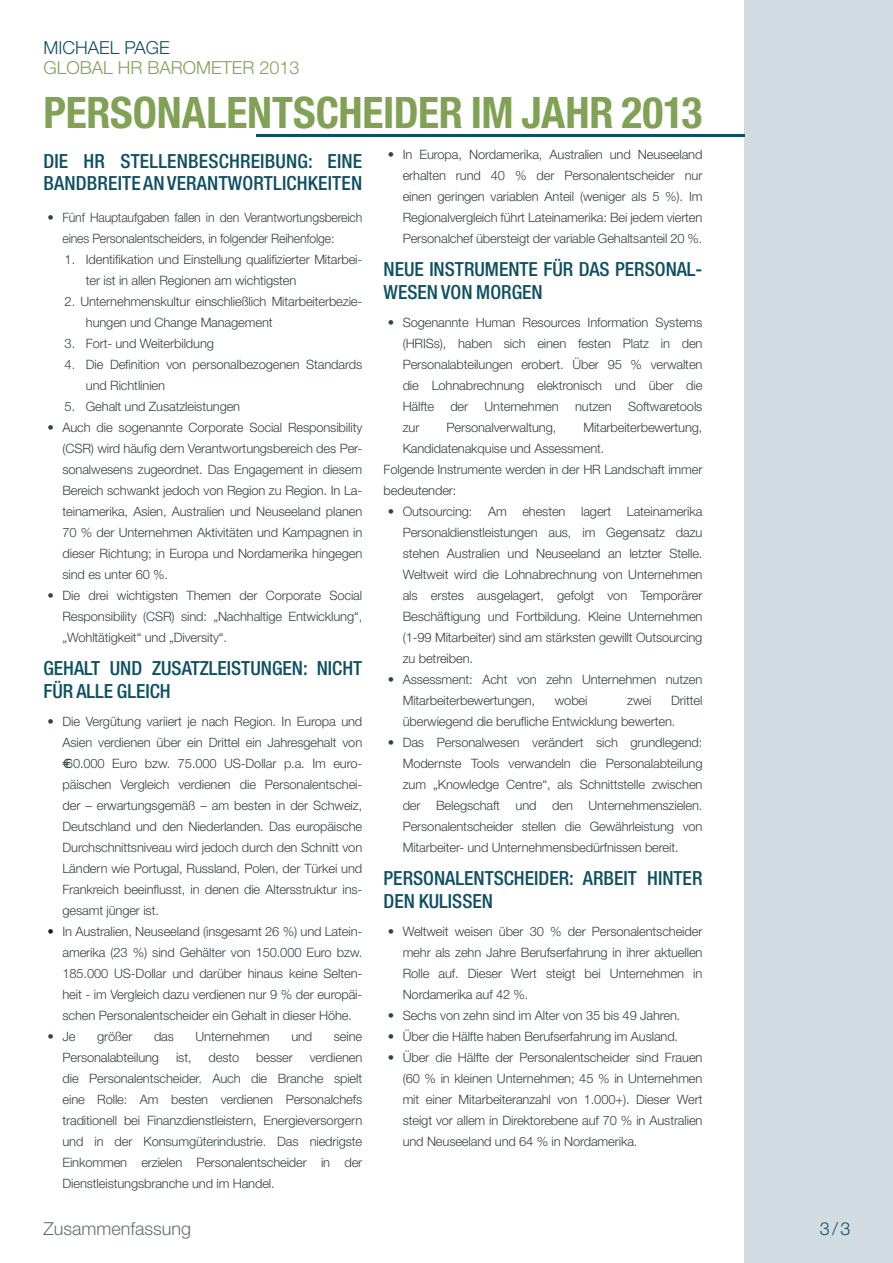
<style>
.page{position:relative;width:893px;height:1263px;background:#fff}
.page>*{position:absolute;margin:0;border:0;box-sizing:border-box;transform-origin:0 0}
.t1{font:700 condensed 43.5px "Helvetica Neue";letter-spacing:-.005em;color:#81a155}
.t2{font:500 condensed 19.5px/22.5px "Helvetica Neue";color:#0e5062}
.t3{font:300 18px "Helvetica Neue";color:#81a155}
.t4{font:300 18px "Helvetica Neue";color:#667072}
.t5{font:300 18px "Helvetica Neue";color:#0e5062}
.t6{font:300 12.9px/21px "Helvetica Neue";letter-spacing:-.01em;color:#334243;text-align:justify}
.s1{color:#132322}
</style>
<div class="page">
<div style="left:744px;top:0;width:149px;height:1263px;background:#d2dbe1"></div>
<hr style="left:256px;top:134px;width:489px;height:3px;background:#0e5062">
<h3 class="t5" style="left:43px;top:36px;width:128px">MICHAEL PAGE</h3>
<h3 class="t3" style="left:43px;top:57px;width:258px">GLOBAL HR BAROMETER 2013</h3>
<h1 class="t1" style="left:43px;top:87px;width:661px">PERSONALENTSCHEIDER IM JAHR 2013</h1>
<h2 class="t2" style="left:43px;top:149px;width:98px">DIE HR STELLEN</h2>
<h2 class="t2" style="left:188px;top:149px;width:21px">BESCHREI</h2>
<h2 class="t2" style="left:265px;top:149px;width:82px">BUNG: EINE</h2>
<h2 class="t2" style="left:43px;top:172px;width:12px">BAND</h2>
<h2 class="t2" style="left:87px;top:172px;width:21px">BREITE</h2>
<h2 class="t2" style="left:143px;top:172px;width:45px">AN VERANTWORTLICH</h2>
<h2 class="t2" style="left:308px;top:172px;width:20px">KEITEN</h2>
<p class="t6" style="left:63px;top:207px;width:301px;text-indent:-15px">• Fünf Hauptaufgaben fallen in den Verantwortungsbereich eines Personalentscheiders, in folgender Reihenfolge:</p>
<p class="t6" style="left:86px;top:249px;width:278px;text-indent:-21px">1. Identifikation und Einstellung qualifizierter Mitarbei&shy;ter ist in allen Regionen am wichtigsten</p>
<p class="t6" style="left:86px;top:291px;width:278px;text-indent:-21px">2. Unternehmenskultur einschließlich Mitarbeiterbezie&shy;hungen und Change Management</p>
<p class="t6" style="left:65px;top:333px;width:151px">3. Fort- und Weiterbildung</p>
<p class="t6" style="left:86px;top:354px;width:278px;text-indent:-21px">4. Die Definition von personalbezogenen Standards und Richtlinien</p>
<p class="t6" style="left:65px;top:396px;width:177px">5. Gehalt und Zusatzleistungen</p>
<p class="t6" style="left:63px;top:417px;width:301px;text-indent:-15px">• Auch die sogenannte Corporate Social Responsibility (CSR) wird häufig dem Verantwortungsbereich des Per&shy;sonalwesens zugeordnet. Das Engagement in diesem Bereich schwankt jedoch von Region zu Region. In La&shy;teinamerika, Asien, Australien und Neuseeland planen 70 % der Unternehmen Aktivitäten und Kampagnen in dieser Richtung; in Europa und Nordamerika hingegen sind es unter 60 %.</p>
<p class="t6" style="left:63px;top:585px;width:301px;text-indent:-15px">• Die drei wichtigsten Themen der Corporate Social Responsibility (CSR) sind: „Nachhaltige Entwicklung“, „Wohltätigkeit“ und „Diversity“.</p>
<h2 class="t2" style="left:43px;top:657px;width:21px">GEHALT</h2>
<h2 class="t2" style="left:110px;top:657px;width:12px">UND</h2>
<h2 class="t2" style="left:152px;top:657px;width:20px">ZUSATZLEISTUNGEN</h2>
<h2 class="t2" style="left:303px;top:657px;width:35px">: NICHT</h2>
<h2 class="t2" style="left:43px;top:679px;width:44px">FÜR ALLE</h2>
<h2 class="t2" style="left:117px;top:679px;width:10px">GLEICH</h2>
<p class="t6" style="left:63px;top:711px;width:301px;text-indent:-15px">• Die Vergütung variiert je nach Region. In Europa und Asien verdienen über ein Drittel ein Jahresgehalt von €60.000 Euro bzw. 75.000 US-Dollar p.a. Im euro&shy;päischen Vergleich verdienen die Personalentschei&shy;der – erwartungsgemäß – am besten in der Schweiz, Deutschland und den Niederlanden. Das europäische Durchschnittsniveau wird jedoch durch den Schnitt von Ländern wie Portugal, Russland, Polen, der Türkei und Frankreich beeinflusst, in denen die Altersstruktur ins&shy;gesamt jünger ist.</p>
<p class="t6" style="left:63px;top:921px;width:301px;text-indent:-15px"><span class="s1">•</span> In Australien, Neuseeland (insgesamt 26 %) und Latein&shy;amerika (23 %) sind Gehälter von 150.000 Euro bzw.<br>185.000 US-Dollar und darüber hinaus keine Selten&shy;heit - im Vergleich dazu verdienen nur 9 % der europäi&shy;schen Personalentscheider ein Gehalt in dieser Höhe.</p>
<p class="t6" style="left:48px;top:1026px;width:29px">• Je</p>
<p class="t6" style="left:97px;top:1026px;width:37px">größer</p>
<p class="t6" style="left:154px;top:1026px;width:22px">das</p>
<p class="t6" style="left:196px;top:1026px;width:76px">Unternehmen</p>
<p class="t6" style="left:291px;top:1026px;width:23px">und</p>
<p class="t6" style="left:334px;top:1026px;width:30px">seine</p>
<p class="t6" style="left:63px;top:1047px;width:98px">Personalabteilung</p>
<p class="t6" style="left:176px;top:1047px;width:17px">ist,</p>
<p class="t6" style="left:209px;top:1047px;width:32px">desto</p>
<p class="t6" style="left:256px;top:1047px;width:38px">besser</p>
<p class="t6" style="left:403px;top:144px;width:301px;text-indent:-15px">• In Europa, Nordamerika, Australien und Neuseeland erhalten rund 40 % der Personalentscheider nur einen geringen variablen Anteil (weniger als 5 %). Im Regionalvergleich führt Lateinamerika: Bei jedem vierten Personalchef übersteigt der variable Gehaltsanteil 20 %.</p>
<h2 class="t2" style="left:384px;top:258px;width:320px">NEUE INSTRUMENTE FÜ R DAS PERSONAL-<br>WESEN VON MORGEN</h2>
<p class="t6" style="left:403px;top:312px;width:301px;text-indent:-15px">• Sogenannte Human Resources Information Systems (HRISs), haben sich einen festen Platz in den Personalabteilungen erobert. Über 95 % verwalten die Lohnabrechnung elektronisch und über die Hälfte</p>
<p class="t6" style="left:450px;top:396px;width:19px">der</p>
<p class="t6" style="left:485px;top:396px;width:76px">Unternehmen</p>
<p class="t6" style="left:575px;top:396px;width:38px">nutzen</p>
<p class="t6" style="left:628px;top:396px;width:76px">Softwaretools</p>
<p class="t6" style="left:403px;top:417px;width:18px">zur</p>
<p class="t6" style="left:447px;top:417px;width:111px">Personalverwaltung,</p>
<p class="t6" style="left:583px;top:417px;width:121px">Mitarbeiterbewertung,</p>
<p class="t6" style="left:403px;top:438px;width:203px">Kandidatenakquise und Assessment.</p>
<p class="t6" style="left:384px;top:459px;width:320px">Folgende Instrumente werden in der HR Landschaft immer</p>
<p class="t6" style="left:384px;top:480px;width:74px">bedeutender:</p>
<p class="t6" style="left:403px;top:501px;width:301px;text-indent:-15px">• Outsourcing: Am ehesten lagert Lateinamerika Personaldienstleistungen aus, im Gegensatz dazu stehen Australien und Neuseeland an letzter Stelle.<br>Weltweit wird die Lohnabrechnung von Unternehmen als erstes ausgelagert, gefolgt von Temporärer Beschäftigung und Fortbildung. Kleine Unternehmen (1-99 Mitarbeiter) sind am stärksten gewillt Outsourcing zu betreiben.</p>
<p class="t6" style="left:403px;top:669px;width:301px;text-indent:-15px">• Assessment: Acht von zehn Unternehmen nutzen<br>Mitarbeiterbewertungen,</p>
<p class="t6" style="left:403px;top:690px;width:301px;text-indent:269px">Drittel überwiegend die berufliche Entwicklung bewerten.</p>
<p class="t6" style="left:403px;top:732px;width:301px;text-indent:-15px">• Das Personalwesen verändert sich grundlegend:<br>Modernste Tools verwandeln die Personalabteilung zum „Knowledge Centre“, als Schnittstelle zwischen der Belegschaft und den Unternehmenszielen.<br>Personalentscheider stellen die Gewährleistung von Mitarbeiter- und Unternehmensbedürfnissen bereit.</p>
<h2 class="t2" style="left:384px;top:867px;width:21px">PERSONALENTSCHEIDER</h2>
<h2 class="t2" style="left:569px;top:867px;width:53px">: ARBEIT</h2>
<h2 class="t2" style="left:647px;top:867px;width:10px">HINTER</h2>
<h2 class="t2" style="left:384px;top:889px;width:11px">DEN</h2>
<h2 class="t2" style="left:419px;top:889px;width:11px">KULISSEN</h2>
<p class="t6" style="left:403px;top:921px;width:301px;text-indent:-15px">• Weltweit weisen über 30 % der Personalentscheider mehr als zehn Jahre Berufserfahrung in ihrer aktuellen Rolle auf. Dieser Wert steigt bei Unternehmen in Nordamerika auf 42 %.</p>
<p class="t6" style="left:388px;top:1005px;width:294px">• Sechs von zehn sind im Alter von 35 bis 49 Jahren.</p>
<p class="t6" style="left:388px;top:1026px;width:292px">• Über die Hälfte haben Berufserfahrung im Ausland.</p>
<p class="t6" style="left:403px;top:1047px;width:301px;text-indent:-15px">• Über die Hälfte der Personalentscheider sind Frauen (60 % in kleinen Unternehmen; 45 % in Unternehmen mit einer Mitarbeiteranzahl von 1.000+). Dieser Wert steigt vor allem in Direktorebene auf 70 % in Australien und Neuseeland und 64 % in Nordamerika.</p>
<p class="t6" style="left:555px;top:690px;width:34px">wobei</p>
<p class="t6" style="left:627px;top:690px;width:26px">zwei</p>
<p class="t6" style="left:63px;top:1047px;width:301px;text-indent:247px">verdienen die Personalentscheider. Auch die Branche spielt eine Rolle: Am besten verdienen Personalchefs traditionell bei Finanzdienstleistern, Energieversorgern und in der Konsumgüterindustrie. Das niedrigste Einkommen erzielen Personalentscheider in der Dienstleistungsbranche und im Handel.</p>
<h3 class="t4" style="left:43px;top:1217px;width:149px">Zusammenfassung</h3>
<h3 class="t5" style="left:820px;top:1217px;width:32px">3/3</h3>
</div>
